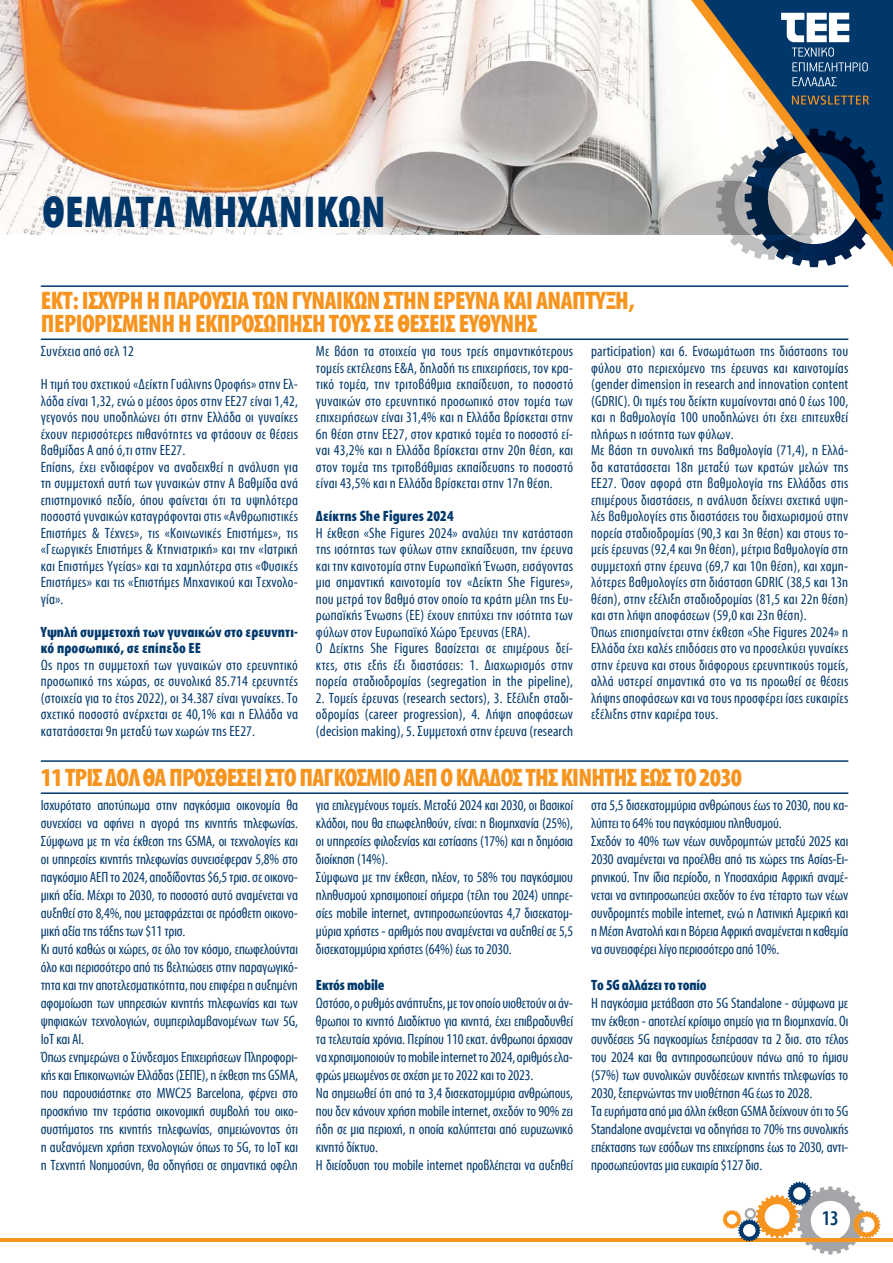
<style>
.page{position:relative;width:893px;height:1263px;background:#fff}
.page>*{position:absolute;margin:0;border:0;box-sizing:border-box;transform-origin:0 0}
.t1{font:700 45px "Myriad Condensed Greek";letter-spacing:.01em;color:#00386c}
.t2{font:700 25.5px/22.5px "Myriad Condensed Greek";letter-spacing:-.02em;color:#f7941e}
.t3{font:500 21px "Myriad Condensed Greek";color:#00386c}
.t4{font:15px/18px "Myriad Condensed Greek";letter-spacing:-.01em;color:#00386c}
.t5{font:15px/16.5px "Myriad Condensed Greek";letter-spacing:.01em;color:#00386c}
.t6{font:700 15px/16.5px "Myriad Condensed Greek";letter-spacing:.01em;color:#00386c}
.t7{font:700 15px "Myriad Condensed Greek";letter-spacing:-.01em;color:#00386c}
</style>
<div class="page">
<hr style="left:0;top:1238px;width:893px;height:3px;background:#f7941e">
<svg style="left:723px;top:1182px;width:157px;height:72px"></svg>
<img style="left:0;top:0;width:691px;height:234px">
<svg style="left:691px;top:0;width:202px;height:267px"></svg>
<svg style="left:792px;top:95px;width:77px;height:10px"></svg>
<svg style="left:781px;top:13px;width:87px;height:58px"></svg>
<svg style="left:792px;top:77px;width:45px;height:9px"></svg>
<hr style="left:41px;top:338px;width:807px;height:2px;background:#00386c">
<hr style="left:41px;top:792px;width:807px;height:2px;background:#00386c">
<hr style="left:41px;top:285px;width:807px;height:2px;background:#00386c">
<hr style="left:41px;top:760px;width:807px;height:2px;background:#00386c">
<h1 class="t1" style="left:43px;top:189px;width:345px">ΘΕΜΑΤΑ ΜΗΧΑΝΙΚΩΝ</h1>
<h2 class="t2" style="left:41px;top:290px;width:595px">ΕΚΤ: ΙΣΧΥΡΗ Η ΠΑΡΟΥΣΙΑ ΤΩΝ ΓΥΝΑΙΚΩΝ ΣΤΗΝ ΕΡΕΥΝΑ ΚΑΙ ΑΝΑΠΤΥΞΗ,<br>ΠΕΡΙΟΡΙΣΜΕΝΗ Η ΕΚΠΡΟΣΩΠΗΣΗ ΤΟΥΣ ΣΕ ΘΕΣΕΙΣ ΕΥΘΥΝΗΣ</h2>
<p class="t5" style="left:41px;top:344px;width:94px">Συνέχεια από σελ 12</p>
<p class="t5" style="left:41px;top:377px;width:259px">Η τιμή του σχετικού «Δείκτη Γυάλινης Οροφής» στην Ελ&shy;λάδα είναι 1,32, ενώ ο μέσος όρος στην ΕΕ27 είναι 1,42, γεγονός που υποδηλώνει ότι στην Ελλάδα οι γυναίκες έχουν περισσότερες πιθανότητες να φτάσουν σε θέσεις βαθμίδας Α από ό,τι στην ΕΕ27.<br>Επίσης, έχει ενδιαφέρον να αναδειχθεί η ανάλυση για τη συμμετοχή αυτή των γυναικών στην Α βαθμίδα ανά επιστημονικό πεδίο, όπου φαίνεται ότι τα υψηλότερα ποσοστά γυναικών καταγράφονται στις «Ανθρωπιστικές Επιστήμες &amp; Τέχνες», τις «Κοινωνικές Επιστήμες», τις «Γεωργικές Επιστήμες &amp; Κτηνιατρική» και την «Ιατρική και Επιστήμες Υγείας» και τα χαμηλότερα στις «Φυσικές Επιστήμες» και τις «Επιστήμες Μηχανικού και Τεχνολο&shy;γία».</p>
<p class="t6" style="left:41px;top:624px;width:259px">Yψηλή συμμετοχή των γυναικών στο ερευνητι&shy;κό προσωπικό, σε επίπεδο ΕΕ</p>
<p class="t4" style="left:41px;top:657px;width:259px;line-height:16.5px;text-align:justify">Ως προς τη συμμετοχή των γυναικών στο ερευνητικό προσωπικό της χώρας, σε συνολικά 85.714 ερευνητές (στοιχεία για το έτος 2022), οι 34.387 είναι γυναίκες. Το σχετικό ποσοστό ανέρχεται σε 40,1% και η Ελλάδα να κατατάσσεται 9η μεταξύ των χωρών της ΕΕ27.</p>
<p class="t4" style="left:316px;top:344px;width:259px;line-height:16.5px;text-align:justify">Με βάση τα στοιχεία για τους τρείς σημαντικότερους τομείς εκτέλεσης Ε&amp;Α, δηλαδή τις επιχειρήσεις, τον κρα&shy;τικό τομέα, την τριτοβάθμια εκπαίδευση, το ποσοστό γυναικών στο ερευνητικό προσωπικό στον τομέα των επιχειρήσεων είναι 31,4% και η Ελλάδα βρίσκεται στην 6η θέση στην ΕΕ27, στον κρατικό τομέα το ποσοστό εί&shy;ναι 43,2% και η Ελλάδα βρίσκεται στην 20η θέση, και στον τομέα της τριτοβάθμιας εκπαίδευσης το ποσοστό είναι 43,5% και η Ελλάδα βρίσκεται στην 17η θέση.</p>
<p class="t6" style="left:316px;top:508px;width:139px">Δείκτης She Figures 2024</p>
<p class="t5" style="left:316px;top:525px;width:259px">Η έκθεση «She Figures 2024» αναλύει την κατάσταση της ισότητας των φύλων στην εκπαίδευση, την έρευνα και την καινοτομία στην Ευρωπαϊκή Ένωση, εισάγοντας μια σημαντική καινοτομία τον «Δείκτη She Figures», που μετρά τον βαθμό στον οποίο τα κράτη μέλη της Ευ&shy;ρωπαϊκής Ένωσης (ΕΕ) έχουν επιτύχει την ισότητα των φύλων στον Ευρωπαϊκό Χώρο Έρευνας (ERA).<br>Ο Δείκτης She Figures βασίζεται σε επιμέρους δεί&shy;κτες, στις εξής έξι διαστάσεις: 1. Διαχωρισμός στην πορεία σταδιοδρομίας (segregation in the pipeline),</p>
<p class="t4" style="left:316px;top:690px;width:259px;line-height:16.5px;text-align:justify">2. Τομείς έρευνας (research sectors), 3. Εξέλιξη σταδι&shy;οδρομίας (career progression), 4. Λήψη αποφάσεων (decision making), 5. Συμμετοχή στην έρευνα (research</p>
<p class="t5" style="left:591px;top:344px;width:259px">participation) και 6. Ενσωμάτωση της διάστασης του φύλου στο περιεχόμενο της έρευνας και καινοτομίας (gender dimension in research and innovation content (GDRIC). Οι τιμές του δείκτη κυμαίνονται από 0 έως 100, και η βαθμολογία 100 υποδηλώνει ότι έχει επιτευχθεί πλήρως η ισότητα των φύλων.<br>Με βάση τη συνολική της βαθμολογία (71,4), η Ελλά&shy;δα κατατάσσεται 18η μεταξύ των κρατών μελών της ΕΕ27. Όσον αφορά στη βαθμολογία της Ελλάδας στις επιμέρους διαστάσεις, η ανάλυση δείχνει σχετικά υψη&shy;λές βαθμολογίες στις διαστάσεις του διαχωρισμού στην πορεία σταδιοδρομίας (90,3 και 3η θέση) και στους το&shy;μείς έρευνας (92,4 και 9η θέση), μέτρια βαθμολογία στη συμμετοχή στην έρευνα (69,7 και 10η θέση), και χαμη&shy;λότερες βαθμολογίες στη διάσταση GDRIC (38,5 και 13η θέση), στην εξέλιξη σταδιοδρομίας (81,5 και 22η θέση) και στη λήψη αποφάσεων (59,0 και 23η θέση).<br>Όπως επισημαίνεται στην έκθεση «She Figures 2024» η Ελλάδα έχει καλές επιδόσεις στο να προσελκύει γυναίκες στην έρευνα και στους διάφορους ερευνητικούς τομείς, αλλά υστερεί σημαντικά στο να τις προωθεί σε θέσεις λήψης αποφάσεων και να τους προσφέρει ίσες ευκαιρίες εξέλιξης στην καριέρα τους.</p>
<h2 class="t2" style="left:41px;top:767px;width:703px">11 ΤΡΙΣ ΔΟΛ ΘΑ ΠΡΟΣΘΕΣΕΙ ΣΤΟ ΠΑΓΚΟΣΜΙΟ ΑΕΠ Ο ΚΛΑΔΟΣ ΤΗΣ ΚΙΝΗΤΗΣ ΕΩΣ ΤΟ 2030</h2>
<p class="t4" style="left:41px;top:797px;width:259px">Ισχυρότατο αποτύπωμα στην παγκόσμια οικονομία θα συνεχίσει να αφήνει η αγορά της κινητής τηλεφωνίας.<br>Σύμφωνα με τη νέα έκθεση της GSMA, οι τεχνολογίες και οι υπηρεσίες κινητής τηλεφωνίας συνεισέφεραν 5,8% στο παγκόσμιο ΑΕΠ το 2024, αποδίδοντας $6,5 τρισ. σε οικονο&shy;μική αξία. Μέχρι το 2030, το ποσοστό αυτό αναμένεται να αυξηθεί στο 8,4%, που μεταφράζεται σε πρόσθετη οικονο&shy;μική αξία της τάξης των $11 τρισ.<br>Κι αυτό καθώς οι χώρες, σε όλο τον κόσμο, επωφελούνται όλο και περισσότερο από τις βελτιώσεις στην παραγωγικό&shy;τητα και την αποτελεσματικότητα, που επιφέρει η αυξημένη αφομοίωση των υπηρεσιών κινητής τηλεφωνίας και των ψηφιακών τεχνολογιών, συμπεριλαμβανομένων των 5G, IoT και AI.<br>Όπως ενημερώνει ο Σύνδεσμος Επιχειρήσεων Πληροφορι&shy;κής και Επικοινωνιών Ελλάδας (ΣΕΠΕ), η έκθεση της GSMA, που παρουσιάστηκε στο MWC25 Barcelona, φέρνει στο προσκήνιο την τεράστια οικονομική συμβολή του οικο&shy;συστήματος της κινητής τηλεφωνίας, σημειώνοντας ότι η αυξανόμενη χρήση τεχνολογιών όπως το 5G, το IoT και η Τεχνητή Νοημοσύνη, θα οδηγήσει σε σημαντικά οφέλη</p>
<p class="t4" style="left:316px;top:797px;width:259px">για επιλεγμένους τομείς. Μεταξύ 2024 και 2030, οι βασικοί κλάδοι, που θα επωφεληθούν, είναι: η βιομηχανία (25%), οι υπηρεσίες φιλοξενίας και εστίασης (17%) και η δημόσια διοίκηση (14%).<br>Σύμφωνα με την έκθεση, πλέον, το 58% του παγκόσμιου πληθυσμού χρησιμοποιεί σήμερα (τέλη του 2024) υπηρε&shy;σίες mobile internet, αντιπροσωπεύοντας 4,7 δισεκατομ&shy;μύρια χρήστες - αριθμός που αναμένεται να αυξηθεί σε 5,5 δισεκατομμύρια χρήστες (64%) έως το 2030.</p>
<p class="t7" style="left:316px;top:977px;width:70px">Εκτός mobile</p>
<p class="t4" style="left:316px;top:995px;width:259px">Ωστόσο, ο ρυθμός ανάπτυξης, με τον οποίο υιοθετούν οι άν&shy;θρωποι το κινητό Διαδίκτυο για κινητά, έχει επιβραδυνθεί τα τελευταία χρόνια. Περίπου 110 εκατ. άνθρωποι άρχισαν να χρησιμοποιούν το mobile internet το 2024, αριθμός ελα&shy;φρώς μειωμένος σε σχέση με το 2022 και το 2023.<br>Να σημειωθεί ότι από τα 3,4 δισεκατομμύρια ανθρώπους, που δεν κάνουν χρήση mobile internet, σχεδόν το 90% ζει ήδη σε μια περιοχή, η οποία καλύπτεται από ευρυζωνικό κινητό δίκτυο.<br>Η διείσδυση του mobile internet προβλέπεται να αυξηθεί</p>
<p class="t4" style="left:591px;top:797px;width:259px">στα 5,5 δισεκατομμύρια ανθρώπους έως το 2030, που κα&shy;λύπτει το 64% του παγκόσμιου πληθυσμού.<br>Σχεδόν το 40% των νέων συνδρομητών μεταξύ 2025 και 2030 αναμένεται να προέλθει από τις χώρες της Ασίας-Ει&shy;ρηνικού. Την ίδια περίοδο, η Υποσαχάρια Αφρική αναμέ&shy;νεται να αντιπροσωπεύει σχεδόν το ένα τέταρτο των νέων συνδρομητές mobile internet, ενώ η Λατινική Αμερική και η Μέση Ανατολή και η Βόρεια Αφρική αναμένεται η καθεμία να συνεισφέρει λίγο περισσότερο από 10%.</p>
<p class="t7" style="left:591px;top:977px;width:117px">Το 5G αλλάζει το τοπίο</p>
<p class="t4" style="left:591px;top:995px;width:259px">Η παγκόσμια μετάβαση στο 5G Standalone - σύμφωνα με την έκθεση - αποτελεί κρίσιμο σημείο για τη βιομηχανία. Οι συνδέσεις 5G παγκοσμίως ξεπέρασαν τα 2 δισ. στο τέλος του 2024 και θα αντιπροσωπεύουν πάνω από το ήμισυ (57%) των συνολικών συνδέσεων κινητής τηλεφωνίας το 2030, ξεπερνώντας την υιοθέτηση 4G έως το 2028.<br>Τα ευρήματα από μια άλλη έκθεση GSMA δείχνουν ότι το 5G Standalone αναμένεται να οδηγήσει το 70% της συνολικής επέκτασης των εσόδων της επιχείρησης έως το 2030, αντι&shy;προσωπεύοντας μια ευκαιρία $127 δισ.</p>
<h3 class="t3" style="left:822px;top:1208px;width:19px">13</h3>
</div>
